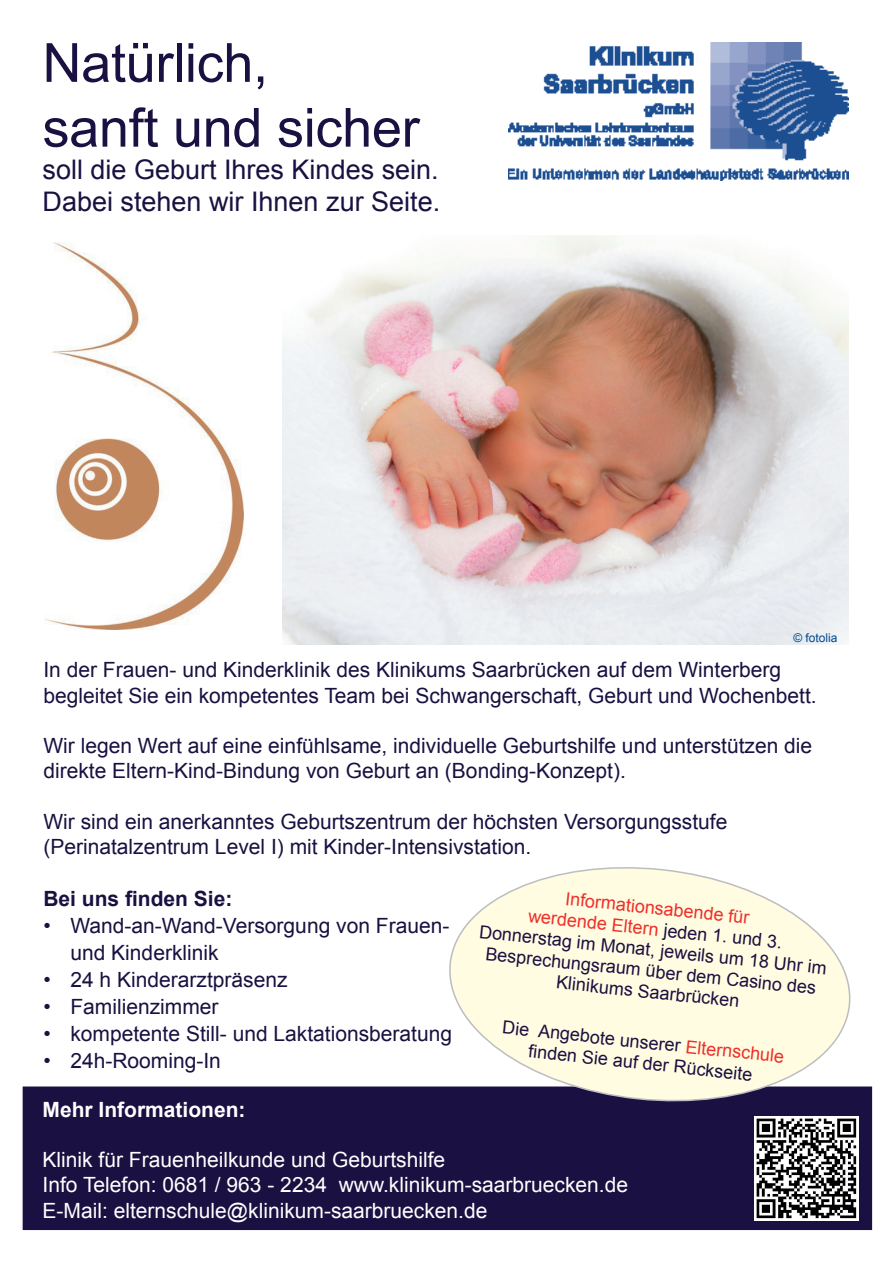
<style>
.page{position:relative;width:893px;height:1263px;background:#fff}
.page>*{position:absolute;margin:0;border:0;box-sizing:border-box;transform-origin:0 0}
.t1{font:54px/64.8px "Arial";letter-spacing:-.005em;color:#1a1041}
.t2{font:27px/32.4px "Arial";color:#1a1041}
.t3{font:21px/25.2px "Arial";color:#1a1041}
.t4{font:21px/25.2px "Arial";color:#fff}
.t5{font:700 21px "Arial";color:#fff}
.t6{font:700 21px "Arial";color:#1a1041}
.t7{font:18px/21px "Arial";color:#1a1041;text-align:center}
.t8{font:12px "Arial";color:#014990}
.s1{color:#ee2f2a}
</style>
<div class="page">
<div style="left:23px;top:1086px;width:849px;height:144px;background:#1a1041"></div>
<img style="left:508px;top:43px;width:341px;height:137px">
<img style="left:282px;top:236px;width:567px;height:409px">
<img style="left:754px;top:1116px;width:104px;height:104px">
<img style="left:45px;top:242px;width:199px;height:388px">
<svg style="left:442px;top:867px;width:416px;height:235px"></svg>
<h1 class="t1" style="left:43px;top:31px;width:379px">Natürlich,<br>sanft und sicher</h1>
<p class="t2" style="left:43px;top:154px;width:399px">soll die Geburt Ihres Kindes sein.<br>Dabei stehen wir Ihnen zur Seite.</p>
<p class="t8" style="left:793px;top:629px;width:46px">© fotolia</p>
<p class="t3" style="left:43px;top:658px;width:775px">In der Frauen- und Kinderklinik des Klinikums Saarbrücken auf dem Winterberg begleitet Sie ein kompetentes Team bei Schwangerschaft, Geburt und Wochenbett.</p>
<p class="t3" style="left:43px;top:733px;width:770px">Wir legen Wert auf eine einfühlsame, individuelle Geburtshilfe und unterstützen die direkte Eltern-Kind-Bindung von Geburt an (Bonding-Konzept).</p>
<p class="t3" style="left:43px;top:809px;width:686px">Wir sind ein anerkanntes Geburtszentrum der höchsten Versorgungsstufe (Perinatalzentrum Level I) mit Kinder-Intensivstation.</p>
<p class="t6" style="left:43px;top:885px;width:191px">Bei uns finden Sie:</p>
<p class="t3" style="left:70px;top:912px;width:380px;line-height:27px;text-indent:-27px">• Wand-an-Wand-Versorgung von Frauen&shy;und Kinderklinik</p>
<p class="t3" style="left:43px;top:967px;width:246px">• 24 h Kinderarztpräsenz</p>
<p class="t3" style="left:43px;top:994px;width:177px">• Familienzimmer</p>
<p class="t3" style="left:43px;top:1021px;width:410px">• kompetente Still- und Laktationsberatung</p>
<p class="t3" style="left:43px;top:1048px;width:179px">• 24h-Rooming-In</p>
<p class="t5" style="left:43px;top:1095px;width:205px">Mehr Informationen:</p>
<p class="t4" style="left:43px;top:1147px;width:587px">Klinik für Frauenheilkunde und Geburtshilfe<br>Info Telefon: 0681 / 963 - 2234 www.klinikum-saarbruecken.de<br>E-Mail: elternschule@klinikum-saarbruecken.de</p>
<p class="t7" style="left:485px;top:879px;width:351px;rotate:6deg"><span class="s1">Informationsabende für<br>werdende Eltern</span> jeden 1. und 3.<br>Donnerstag im Monat, jeweils um 18 Uhr im<br>Besprechungsraum über dem Casino des<br>Klinikums Saarbrücken</p>
<p class="t7" style="left:504px;top:1017px;width:285px;rotate:6deg">Die Angebote unserer <span class="s1">Elternschule </span>fi nden Sie auf der Rückseite</p>
</div>
